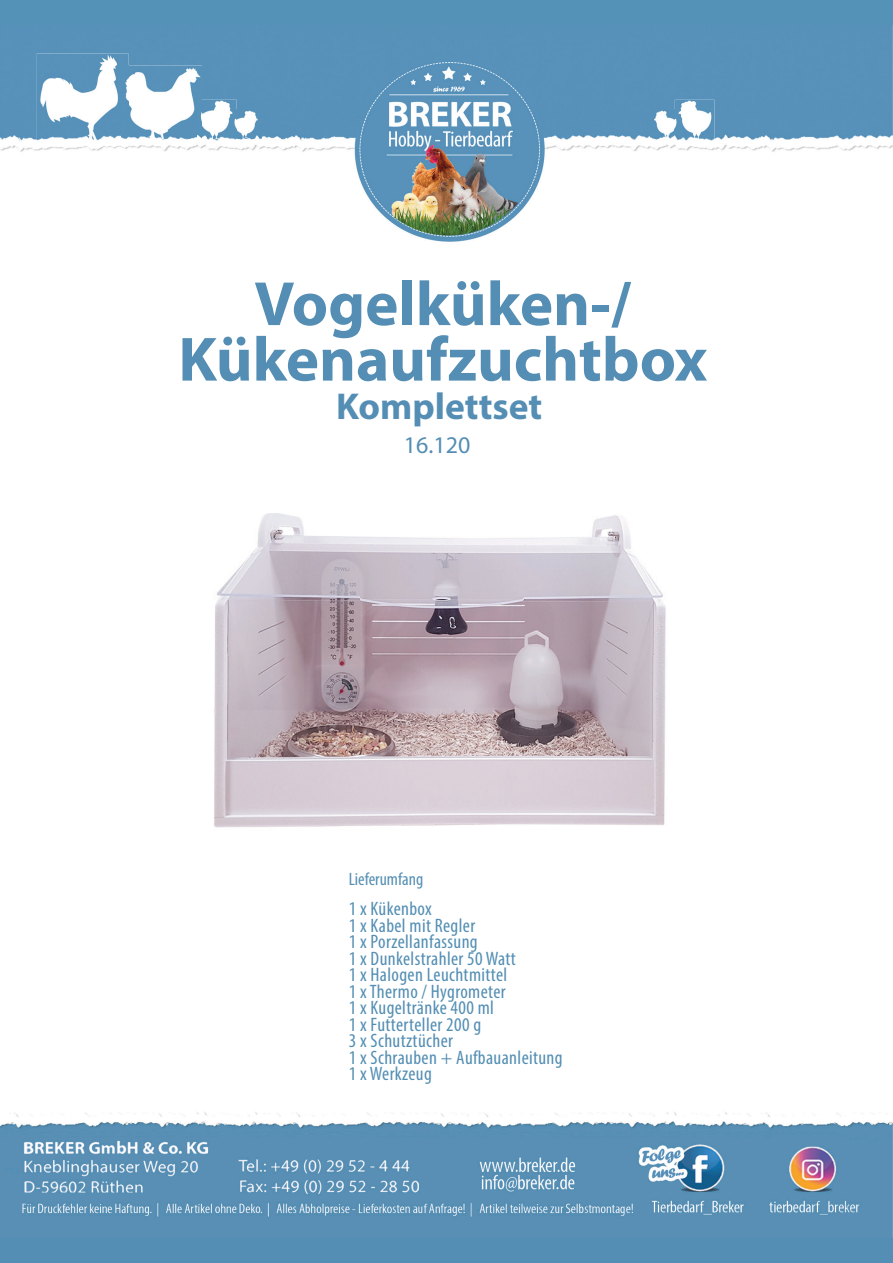
<style>
.page{position:relative;width:893px;height:1263px;background:#fff}
.page>*{position:absolute;margin:0;border:0;box-sizing:border-box;transform-origin:0 0}
.t1{font:700 63px/55.5px "Myriad Pro";color:#558eb4;text-align:center}
.t2{font:700 37.5px "Myriad Pro";color:#558eb4}
.t3{font:24px "Myriad Pro";color:#558eb4}
.t4{font:condensed 19.5px/16.5px "Myriad Pro";letter-spacing:.02em;color:#538eb3}
.t5{font:condensed 18px "Myriad Pro";color:#538eb3}
</style>
<div class="page">
<img style="left:0;top:24px;width:893px;height:1214px">
<img style="left:135px;top:513px;width:622px;height:335px">
<div style="left:0;top:1238px;width:893px;height:25px;background:#558eb4"></div>
<img style="left:37px;top:54px;width:92px;height:93px">
<img style="left:122px;top:66px;width:80px;height:73px">
<img style="left:197px;top:100px;width:40px;height:42px">
<img style="left:197px;top:100px;width:5px;height:39px">
<img style="left:675px;top:100px;width:39px;height:42px">
<img style="left:231px;top:110px;width:30px;height:28px">
<img style="left:650px;top:110px;width:31px;height:28px">
<div style="left:0;top:0;width:893px;height:24px;background:#5592b8"></div>
<h1 class="t1" style="left:178px;top:274px;width:530px">Vogelküken-/<br>Kükenaufzuchtbox</h1>
<h2 class="t2" style="left:336px;top:382px;width:208px">Komplettset</h2>
<p class="t3" style="left:404px;top:430px;width:68px">16.120</p>
<p class="t5" style="left:349px;top:868px;width:76px">Lieferumfang</p>
<p class="t4" style="left:349px;top:900px;width:216px">1 x Kükenbox<br>1 x Kabel mit Regler<br>1 x Porzellanfassung<br>1 x Dunkelstrahler 50 Watt<br>1 x Halogen Leuchtmittel<br>1 x Thermo / Hygrometer<br>1 x Kugeltränke 400 ml<br>1 x Futterteller 200 g<br>3 x Schutztücher<br>1 x Schrauben + Aufbauanleitung<br>1 x Werkzeug</p>
</div>
